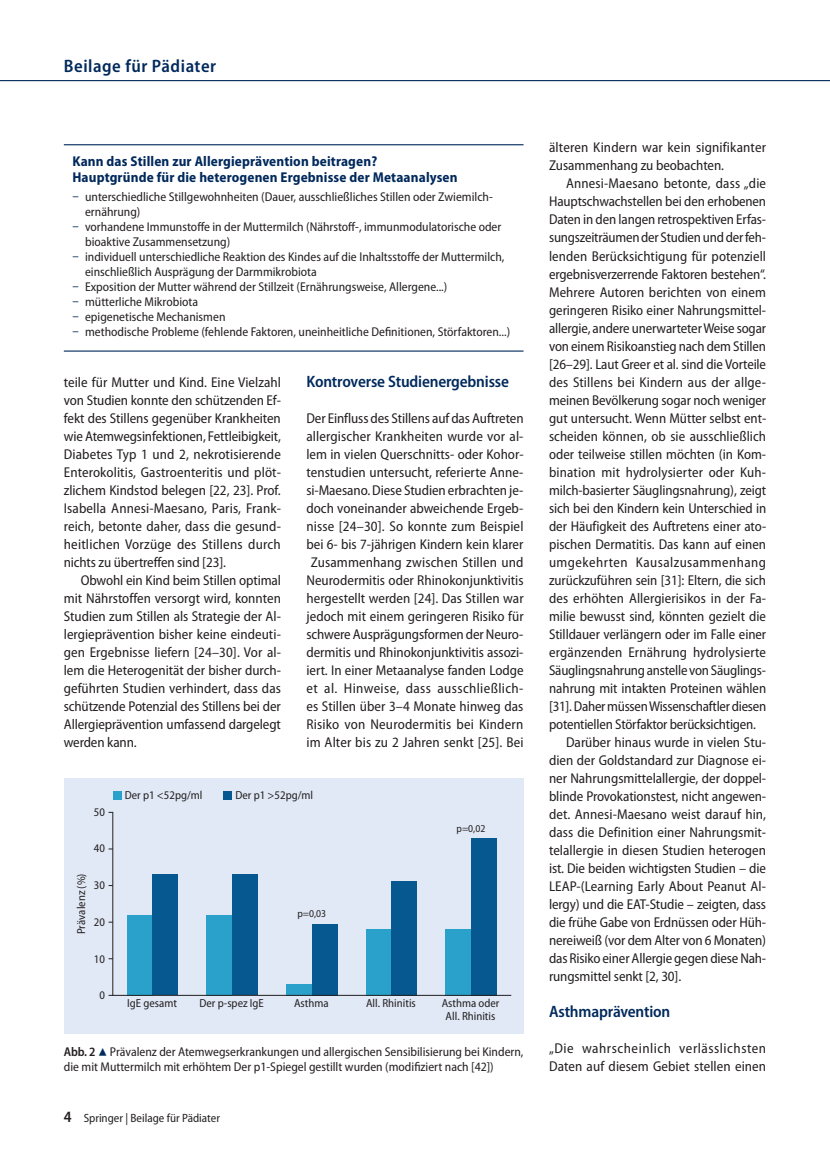
<style>
.page{position:relative;width:830px;height:1149px;background:#fff}
.page>*{position:absolute;margin:0;border:0;box-sizing:border-box;transform-origin:0 0}
.Kolumnentitel{font:600 semi-condensed 18px "Myriad Pro";letter-spacing:.03em;color:#00295c}
.B_Zwischenhead{font:600 semi-condensed 16.5px "Myriad Pro";letter-spacing:-.01em;color:#00295c}
.B_Fließtext_mit_Einz{font:semi-condensed 14.25px/18px "Myriad Pro";letter-spacing:-.01em;color:#231f20;text-align:justify}
.B_Fließtext{font:semi-condensed 14.25px/18px "Myriad Pro";letter-spacing:.01em;color:#231f20;text-align:justify}
.B_Infobox_Headline{font:700 semi-condensed 14.25px/15.8px "Myriad Pro";letter-spacing:.01em;color:#00295c}
.B_Fließtext-2{font:semi-condensed 14.25px/18px "Myriad Pro";letter-spacing:.03em;color:#231f20}
.B_Abb_BU_mit_Nummeri{font:semi-condensed 12.75px/15px "Myriad Pro";color:#231f20}
.Fußzeile-Pagina_link{font:semi-condensed 12px "Myriad Pro";color:#231f20}
.t1{font:semi-condensed 11.7px/13.2px "Myriad Pro";color:#231f20;text-align:center}
.t2{font:semi-condensed 10.5px "Myriad Pro";color:#231f20}
.s1{font-stretch:normal;color:#00295c}
.s2{font-weight:600}
.s3{font-family:"S Buttons";font-stretch:normal;color:#00295c}
.s4{font-weight:600;font-size:15.75px}
</style>
<div class="page">
<hr style="left:0;top:80px;width:829px;height:1px;background:#00295c">
<div style="left:64px;top:778px;width:459px;height:255px;background:#e1e9f6"></div>
<div style="left:127px;top:914px;width:25px;height:81px;background:#2aa1cb"></div>
<div style="left:152px;top:874px;width:26px;height:121px;background:#065891"></div>
<div style="left:206px;top:914px;width:26px;height:81px;background:#2aa1cb"></div>
<div style="left:232px;top:874px;width:25px;height:121px;background:#065891"></div>
<div style="left:286px;top:983px;width:25px;height:12px;background:#2aa1cb"></div>
<div style="left:311px;top:923px;width:26px;height:72px;background:#065891"></div>
<div style="left:365px;top:928px;width:26px;height:67px;background:#2aa1cb"></div>
<div style="left:391px;top:880px;width:25px;height:115px;background:#065891"></div>
<div style="left:445px;top:928px;width:25px;height:67px;background:#2aa1cb"></div>
<div style="left:470px;top:837px;width:26px;height:158px;background:#065891"></div>
<hr style="left:112px;top:812px;width:1px;height:183px;background:#231f20">
<hr style="left:113px;top:994px;width:397px;height:1px;background:#231f20">
<div style="left:113px;top:791px;width:8px;height:8px;background:#2aa1cb"></div>
<div style="left:223px;top:791px;width:9px;height:8px;background:#065891"></div>
<hr style="left:64px;top:144px;width:459px;height:1px;background:#00295c">
<hr style="left:64px;top:350px;width:459px;height:1px;background:#00295c">
<p class="Kolumnentitel" style="left:64px;top:56px;width:154px">Beilage für Pädiater</p>
<p class="B_Infobox_Headline" style="left:72px;top:153px;width:386px">Kann das Stillen zur Allergieprävention beitragen?<br>Hauptgründe für die heterogenen Ergebnisse der Metaanalysen</p>
<p class="B_Abb_BU_mit_Nummeri" style="left:85px;top:189px;width:409px;text-indent:-13px"><span class="s1">ū</span> unterschiedliche Stillgewohnheiten (Dauer, ausschließliches Stillen oder Zwiemilch&shy;ernährung)</p>
<p class="B_Abb_BU_mit_Nummeri" style="left:85px;top:219px;width:417px;text-indent:-13px"><span class="s1">ū</span> vorhandene Immunstoffe in der Muttermilch (Nährstoff-, immunmodulatorische oder bioaktive Zusammensetzung)</p>
<p class="B_Abb_BU_mit_Nummeri" style="left:85px;top:249px;width:420px;text-indent:-13px"><span class="s1">ū</span> individuell unterschiedliche Reaktion des Kindes auf die Inhaltsstoffe der Muttermilch, einschließlich Ausprägung der Darmmikrobiota</p>
<p class="B_Abb_BU_mit_Nummeri" style="left:72px;top:279px;width:376px"><span class="s1">ū</span> Exposition der Mutter während der Stillzeit (Ernährungsweise, Allergene...)</p>
<p class="B_Abb_BU_mit_Nummeri" style="left:72px;top:294px;width:127px"><span class="s1">ū</span> mütterliche Mikrobiota</p>
<p class="B_Abb_BU_mit_Nummeri" style="left:72px;top:309px;width:154px"><span class="s1">ū</span> epigenetische Mechanismen</p>
<p class="B_Abb_BU_mit_Nummeri" style="left:72px;top:324px;width:439px"><span class="s1">ū</span> methodische Probleme (fehlende Faktoren, uneinheitliche Definitionen, Störfaktoren...)</p>
<p class="B_Fließtext" style="left:64px;top:373px;width:218px">teile für Mutter und Kind. Eine Vielzahl von Studien konnte den schützenden Ef&shy;fekt des Stillens gegenüber Krankheiten wie Atemwegsinfektionen, Fettleibigkeit, Diabetes Typ 1 und 2, nekrotisierende Enterokolitis, Gastroenteritis und plöt&shy;zlichem Kindstod belegen [22, 23]. Prof.<br>Isabella Annesi-Maesano, Paris, Frank&shy;reich, betonte daher, dass die gesund&shy;heitlichen Vorzüge des Stillens durch nichts zu übertreffen sind [23].</p>
<p class="B_Fließtext_mit_Einz" style="left:64px;top:571px;width:218px;text-indent:17px">Obwohl ein Kind beim Stillen optimal mit Nährstoffen versorgt wird, konnten Studien zum Stillen als Strategie der Al&shy;lergieprävention bisher keine eindeuti&shy;gen Ergebnisse liefern [24–30]. Vor al&shy;lem die Heterogenität der bisher durch&shy;geführten Studien verhindert, dass das schützende Potenzial des Stillens bei der Allergieprävention umfassend dargelegt werden kann.</p>
<p class="B_Zwischenhead" style="left:306px;top:372px;width:204px">Kontroverse Studienergebnisse</p>
<p class="B_Fließtext" style="left:306px;top:409px;width:219px">Der Einfluss des Stillens auf das Auftreten allergischer Krankheiten wurde vor al&shy;lem in vielen Querschnitts- oder Kohor&shy;tenstudien untersucht, referierte Anne&shy;si-Maesano. Diese Studien erbrachten je&shy;doch voneinander abweichende Ergeb&shy;nisse [24–30]. So konnte zum Beispiel bei 6- bis 7-jährigen Kindern kein klarer Zusammenhang zwischen Stillen und Neurodermitis oder Rhinokonjunktivitis hergestellt werden [24]. Das Stillen war jedoch mit einem geringeren Risiko für schwere Ausprägungsformen der Neuro&shy;dermitis und Rhinokonjunktivitis assozi&shy;iert. In einer Metaanalyse fanden Lodge et al. Hinweise, dass ausschließlich&shy;es Stillen über 3–4 Monate hinweg das Risiko von Neurodermitis bei Kindern im Alter bis zu 2 Jahren senkt [25]. Bei</p>
<p class="t1" style="left:94px;top:805px;width:13px">50</p>
<p class="t1" style="left:94px;top:841px;width:13px">40</p>
<p class="t1" style="left:94px;top:878px;width:13px">30</p>
<p class="t1" style="left:94px;top:915px;width:13px">20</p>
<p class="t1" style="left:94px;top:952px;width:13px">10</p>
<p class="t1" style="left:99px;top:988px;width:7px">0</p>
<p class="t1" style="left:75px;top:934px;width:62px;rotate:-90deg">Prävalenz (%)</p>
<p class="t1" style="left:125px;top:788px;width:79px">Der p1 &lt;52pg/ml</p>
<p class="t1" style="left:235px;top:788px;width:79px">Der p1 &gt;52pg/ml</p>
<p class="t2" style="left:297px;top:907px;width:30px">p=0,03</p>
<p class="t1" style="left:127px;top:996px;width:51px">IgE gesamt</p>
<p class="t1" style="left:199px;top:996px;width:66px">Der p-spez IgE</p>
<p class="t1" style="left:294px;top:996px;width:36px">Asthma</p>
<p class="t2" style="left:456px;top:822px;width:30px">p=0,02</p>
<p class="t1" style="left:366px;top:996px;width:51px">All. Rhinitis</p>
<p class="t1" style="left:441px;top:996px;width:59px">Asthma oder<br>All. Rhinitis</p>
<p class="B_Abb_BU_mit_Nummeri" style="left:64px;top:1044px;width:461px"><span class="s2">Abb. 2</span> <span class="s3">8</span> Prävalenz der Atemwegserkrankungen und allergischen Sensibilisierung bei Kindern, die mit Muttermilch mit erhöhtem Der p1-Spiegel gestillt wurden (modifiziert nach [42])</p>
<p class="Fußzeile-Pagina_link" style="left:64px;top:1111px;width:158px"><span class="s4">4</span> Springer | Beilage für Pädiater</p>
<p class="B_Fließtext" style="left:549px;top:139px;width:218px">älteren Kindern war kein signifikanter<br>Zusammenhang zu beobachten.</p>
<p class="B_Fließtext_mit_Einz" style="left:549px;top:175px;width:219px;text-indent:17px">Annesi-Maesano betonte, dass „die Hauptschwachstellen bei den erhobenen Daten in den langen retrospektiven Erfas&shy;sungszeiträumen der Studien und der feh&shy;lenden Berücksichtigung für potenziell ergebnisverzerrende Faktoren bestehen“.<br>Mehrere Autoren berichten von einem geringeren Risiko einer Nahrungsmittel&shy;allergie, andere unerwarteter Weise sogar von einem Risikoanstieg nach dem Stillen [26–29]. Laut Greer et al. sind die Vorteile des Stillens bei Kindern aus der allge&shy;meinen Bevölkerung sogar noch weniger gut untersucht. Wenn Mütter selbst ent&shy;scheiden können, ob sie ausschließlich oder teilweise stillen möchten (in Kom&shy;bination mit hydrolysierter oder Kuh&shy;milch-basierter Säuglingsnahrung), zeigt sich bei den Kindern kein Unterschied in der Häufigkeit des Auftretens einer ato&shy;pischen Dermatitis. Das kann auf einen umgekehrten Kausalzusammenhang zurückzuführen sein [31]: Eltern, die sich des erhöhten Allergierisikos in der Fa&shy;milie bewusst sind, könnten gezielt die Stilldauer verlängern oder im Falle einer ergänzenden Ernährung hydrolysierte Säuglingsnahrung anstelle von Säuglings&shy;nahrung mit intakten Proteinen wählen [31]. Daher müssen Wissenschaftler diesen potentiellen Störfaktor berücksichtigen.</p>
<p class="B_Fließtext_mit_Einz" style="left:549px;top:733px;width:218px;text-indent:17px">Darüber hinaus wurde in vielen Stu&shy;dien der Goldstandard zur Diagnose ei&shy;ner Nahrungsmittelallergie, der doppel&shy;blinde Provokationstest, nicht angewen&shy;det. Annesi-Maesano weist darauf hin, dass die Definition einer Nahrungsmit&shy;telallergie in diesen Studien heterogen ist. Die beiden wichtigsten Studien – die LEAP-(Learning Early About Peanut Al&shy;lergy) und die EAT-Studie – zeigten, dass die frühe Gabe von Erdnüssen oder Hüh&shy;nereiweiß (vor dem Alter von 6 Monaten) das Risiko einer Allergie gegen diese Nah&shy;rungsmittel senkt [2, 30].</p>
<p class="B_Zwischenhead" style="left:549px;top:1002px;width:123px">Asthmaprävention</p>
<p class="B_Fließtext-2" style="left:549px;top:1039px;width:218px">„Die wahrscheinlich verlässlichsten<br>Daten auf diesem Gebiet stellen einen</p>
</div>
